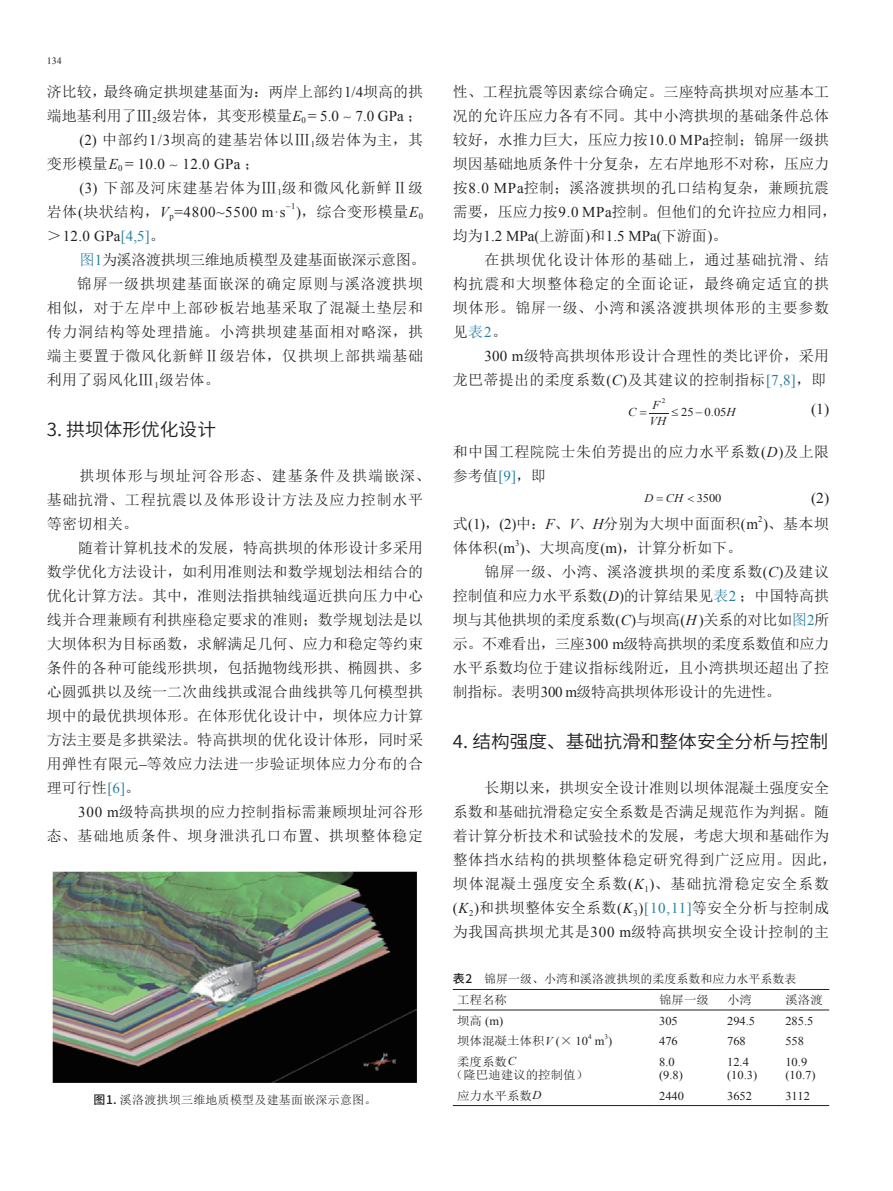
<style>
.page{position:relative;width:893px;height:1191px;background:#fff}
.page>*{position:absolute;margin:0;border:0;box-sizing:border-box;transform-origin:0 0}
.t1{font:18px "Source Han Sans CN";color:#231f20;scale:1.04 1}
.t2{font:15px/24px "Sim Sun";letter-spacing:.02em;color:#231f20;text-align:justify}
.t3{font:15px/24px "Sim Sun";letter-spacing:.05em;color:#231f20}
.t4{font:15px/24px "Sim Sun";color:#231f20;text-align:right}
.t5{font:15px "Times New Roman";letter-spacing:.02em;color:#231f20}
.t6{font:15px "Sim Sun";letter-spacing:-.02em;color:#231f20}
.t7{font:15px "Times New Roman";letter-spacing:.045em;color:#231f20}
.t8{font:15px "Times New Roman";letter-spacing:.02em;color:#231f20;scale:1.04 1}
.t9{font:12px/13.5px "Times New Roman";color:#231f20;scale:1.04 1}
.t10{font:12px/13.5px "Sim Sun";color:#231f20;scale:1.04 1}
.t11{font:12px/20.9px "Sim Sun";color:#231f20}
.t12{font:12px "Sim Sun";letter-spacing:.02em;color:#231f20}
.t13{font:12px "Times New Roman";color:#231f20;scale:1.05 1}
.t14{font:italic 12px "Times New Roman";color:#231f20;scale:1.05 1}
.t15{font:11.85px "Times New Roman";color:#231f20;scale:1.05 1}
.t16{font:9.6px "Times New Roman";color:#231f20;scale:1.04 1}
.t17{font:8.7px "Times New Roman";color:#231f20}
.t18{font:7.05px "Times New Roman";color:#231f20;scale:1.04 1}
.t19{font:6.9px "Times New Roman";color:#231f20;scale:1.05 1}
.s1{font-family:"Times New Roman"}
.s2{font-family:"Times New Roman";font-style:italic}
.s3{font-family:"Adobe Song Std";font-weight:300}
.s4{font-family:"Sim Sun"}
.s5{font-style:italic}
.s6{color:#277ea2}
.s7{font-family:"Times New Roman";color:#277ea2}
.s8{font-family:"Source Han Sans CN";font-weight:500}
</style>
<div class="page">
<img style="left:52px;top:872px;width:365px;height:211px">
<hr style="left:453px;top:989px;width:202px;height:1px;background:#231f20">
<hr style="left:655px;top:989px;width:68px;height:1px;background:#231f20">
<hr style="left:723px;top:989px;width:58px;height:1px;background:#231f20">
<hr style="left:781px;top:989px;width:48px;height:1px;background:#231f20">
<hr style="left:453px;top:1105px;width:202px;height:1px;background:#231f20">
<hr style="left:655px;top:1105px;width:68px;height:1px;background:#231f20">
<hr style="left:723px;top:1105px;width:58px;height:1px;background:#231f20">
<hr style="left:781px;top:1105px;width:48px;height:1px;background:#231f20">
<hr style="left:453px;top:1009px;width:202px;height:1px;background:#231f20">
<hr style="left:655px;top:1009px;width:68px;height:1px;background:#231f20">
<hr style="left:723px;top:1009px;width:58px;height:1px;background:#231f20">
<hr style="left:781px;top:1009px;width:48px;height:1px;background:#231f20">
<svg style="left:649px;top:413px;width:20px;height:1px"></svg>
<p class="t16" style="left:47px;top:54px;width:16px">134</p>
<p class="t4" style="left:47px;top:80px;width:378px">济比较，最终确定拱坝建基面为：两岸上部约<span class="s1">1/4</span>坝高的拱端地基利用了Ⅲ<sub>2</sub>级岩体，其变形模量<span class="s2">E</span><sub>0</sub> <span class="s1">= 5.0</span> <span class="s3">~</span> <span class="s1">7.0 GPa</span> ；<span class="s1">(2)</span> 中部约<span class="s1">1/3</span>坝高的建基岩体以Ⅲ<sub>1</sub>级岩体为主，其</p>
<p class="t5" style="left:47px;top:153px;width:214px"><span class="s4">变形模量</span><span class="s5">E</span><sub>0</sub> = 10.0 <span class="s3">~</span> 12.0 GPa <span class="s4">；</span></p>
<p class="t3" style="left:79px;top:176px;width:345px"><span class="s1">(3)</span> 下部及河床建基岩体为Ⅲ<sub>1</sub>级和微风化新鲜Ⅱ级</p>
<p class="t7" style="left:47px;top:201px;width:240px"><span class="s4">岩体</span>(<span class="s4">块状结构，</span><span class="s5">V</span><sub>p</sub>=4800~5500 m·s</p>
<p class="t17" style="left:286px;top:201px;width:11px">–1</p>
<p class="t2" style="left:296px;top:200px;width:129px"><span class="s1">)</span>，综合变形模量<span class="s2">E</span><sub>0</sub></p>
<p class="t5" style="left:47px;top:225px;width:119px"><span class="s4">＞</span>12.0 GPa<span class="s6">[4,5]</span><span class="s4">。</span></p>
<p class="t6" style="left:79px;top:252px;width:348px"><span class="s6">图</span><span class="s7">1</span>为溪洛渡拱坝三维地质模型及建基面嵌深示意图。</p>
<p class="t3" style="left:77px;top:272px;width:348px">锦屏一级拱坝建基面嵌深的确定原则与溪洛渡拱坝</p>
<p class="t3" style="left:47px;top:296px;width:378px">相似，对于左岸中上部砂板岩地基采取了混凝土垫层和</p>
<p class="t3" style="left:47px;top:320px;width:378px">传力洞结构等处理措施。小湾拱坝建基面相对略深，拱</p>
<p class="t3" style="left:47px;top:344px;width:378px">端主要置于微风化新鲜Ⅱ级岩体，仅拱坝上部拱端基础</p>
<p class="t2" style="left:47px;top:368px;width:175px">利用了弱风化Ⅲ<sub>1</sub>级岩体。</p>
<p class="t1" style="left:47px;top:419px;width:164px">3. 拱坝体形优化设计</p>
<p class="t3" style="left:47px;top:464px;width:385px;text-indent:33px">拱坝体形与坝址河谷形态、建基条件及拱端嵌深、基础抗滑、工程抗震以及体形设计方法及应力控制水平等密切相关。</p>
<p class="t2" style="left:47px;top:536px;width:378px;text-indent:32px">随着计算机技术的发展，特高拱坝的体形设计多采用数学优化方法设计，如利用准则法和数学规划法相结合的优化计算方法。其中，准则法指拱轴线逼近拱向压力中心线并合理兼顾有利拱座稳定要求的准则；数学规划法是以大坝体积为目标函数，求解满足几何、应力和稳定等约束条件的各种可能线形拱坝，包括抛物线形拱、椭圆拱、多心圆弧拱以及统一二次曲线拱或混合曲线拱等几何模型拱坝中的最优拱坝体形。在体形优化设计中，坝体应力计算方法主要是多拱梁法。特高拱坝的优化设计体形，同时采用弹性有限元<span class="s1">–</span>等效应力法进一步验证坝体应力分布的合理可行性<span class="s7">[6]</span>。</p>
<p class="t2" style="left:47px;top:800px;width:378px;text-align:right"><span class="s1">300 m</span>级特高拱坝的应力控制指标需兼顾坝址河谷形<br>态、基础地质条件、坝身泄洪孔口布置、拱坝整体稳定</p>
<p class="t12" style="left:93px;top:1094px;width:285px"><span class="s8">图1.</span> 溪洛渡拱坝三维地质模型及建基面嵌深示意图。</p>
<p class="t2" style="left:453px;top:80px;width:385px;text-align:left">性、工程抗震等因素综合确定。三座特高拱坝对应基本工况的允许压应力各有不同。其中小湾拱坝的基础条件总体较好，水推力巨大，压应力按<span class="s1">10.0 MPa</span>控制；锦屏一级拱坝因基础地质条件十分复杂，左右岸地形不对称，压应力按<span class="s1">8.0 MPa</span>控制；溪洛渡拱坝的孔口结构复杂，兼顾抗震需要，压应力按<span class="s1">9.0 MPa</span>控制。但他们的允许拉应力相同，</p>
<p class="t5" style="left:453px;top:225px;width:276px"><span class="s4">均为</span>1.2 MPa(<span class="s4">上游面</span>)<span class="s4">和</span>1.5 MPa(<span class="s4">下游面</span>)<span class="s4">。</span></p>
<p class="t2" style="left:453px;top:248px;width:378px;text-indent:32px">在拱坝优化设计体形的基础上，通过基础抗滑、结构抗震和大坝整体稳定的全面论证，最终确定适宜的拱坝体形。锦屏一级、小湾和溪洛渡拱坝体形的主要参数见<span class="s6">表</span><span class="s7">2</span>。</p>
<p class="t2" style="left:453px;top:344px;width:378px;text-align:right"><span class="s1">300 m</span>级特高拱坝体形设计合理性的类比评价，采用<br>龙巴蒂提出的柔度系数<span class="s1">(</span><span class="s2">C</span><span class="s1">)</span>及其建议的控制指标<span class="s7">[7,8]</span>，即</p>
<p class="t19" style="left:662px;top:396px;width:5px">2</p>
<p class="t13" style="left:671px;top:404px;width:63px">≤ 25 0.05<span class="s5">H</span></p>
<p class="t14" style="left:652px;top:396px;width:9px">F</p>
<p class="t8" style="left:811px;top:398px;width:19px">(1)</p>
<p class="t2" style="left:453px;top:440px;width:378px">和中国工程院院士朱伯芳提出的应力水平系数<span class="s1">(</span><span class="s2">D</span><span class="s1">)</span>及上限参考值<span class="s7">[9]</span>，即</p>
<p class="t15" style="left:644px;top:490px;width:75px"><span class="s5">D CH</span> 3500</p>
<p class="t8" style="left:811px;top:488px;width:19px">(2)</p>
<p class="t2" style="left:453px;top:512px;width:378px">式<span class="s1">(1)</span>，<span class="s1">(2)</span>中：<span class="s2">F</span>、<span class="s2">V</span>、<span class="s2">H</span>分别为大坝中面面积<span class="s1">(m )</span>、基本坝</p>
<p class="t14" style="left:628px;top:404px;width:9px">C</p>
<p class="t14" style="left:649px;top:413px;width:18px">VH</p>
<p class="t17" style="left:758px;top:513px;width:6px">2</p>
<p class="t17" style="left:515px;top:537px;width:6px">3</p>
<p class="t2" style="left:453px;top:560px;width:378px;text-indent:32px">锦屏一级、小湾、溪洛渡拱坝的柔度系数<span class="s1">(</span><span class="s2">C</span><span class="s1">)</span>及建议控制值和应力水平系数<span class="s1">(</span><span class="s2">D</span><span class="s1">)</span>的计算结果见<span class="s6">表</span><span class="s7">2</span> ；中国特高拱坝与其他拱坝的柔度系数<span class="s1">(</span><span class="s2">C</span><span class="s1">)</span>与坝高<span class="s1">(</span><span class="s2">H</span> <span class="s1">)</span>关系的对比如<span class="s6">图</span><span class="s7">2</span>所示。不难看出，三座<span class="s1">300 m</span>级特高拱坝的柔度系数值和应力水平系数均位于建议指标线附近，且小湾拱坝还超出了控制指标。表明<span class="s1">300 m</span>级特高拱坝体形设计的先进性。</p>
<p class="t1" style="left:453px;top:731px;width:362px">4. 结构强度、基础抗滑和整体安全分析与控制</p>
<p class="t2" style="left:453px;top:776px;width:385px;text-align:left;text-indent:32px">长期以来，拱坝安全设计准则以坝体混凝土强度安全系数和基础抗滑稳定安全系数是否满足规范作为判据。随着计算分析技术和试验技术的发展，考虑大坝和基础作为整体挡水结构的拱坝整体稳定研究得到广泛应用。因此，坝体混凝土强度安全系数<span class="s1">(</span><span class="s2">K</span><sub>1</sub><span class="s1">)</span>、基础抗滑稳定安全系数<span class="s1">(</span><span class="s2">K</span><sub>2</sub><span class="s1">)</span>和拱坝整体安全系数<span class="s1">(</span><span class="s2">K</span><sub>3</sub><span class="s1">)</span><span class="s7">[10,11]</span>等安全分析与控制成为我国高拱坝尤其是<span class="s1">300 m</span>级特高拱坝安全设计控制的主</p>
<p class="t4" style="left:453px;top:536px;width:291px">体体积<span class="s1">(m )</span>、大坝高度<span class="s1">(m)</span>，计算分析如下。</p>
<p class="t11" style="left:457px;top:968px;width:341px;text-indent:-4px"><span class="s8">表2</span> 锦屏一级、小湾和溪洛渡拱坝的柔度系数和应力水平系数表工程名称</p>
<p class="t10" style="left:659px;top:993px;width:49px">锦屏一级</p>
<p class="t10" style="left:727px;top:993px;width:25px">小湾</p>
<p class="t10" style="left:785px;top:993px;width:38px">溪洛渡</p>
<p class="t9" style="left:457px;top:1013px;width:46px"><span class="s4">坝高</span> (m)</p>
<p class="t9" style="left:659px;top:1013px;width:20px">305</p>
<p class="t9" style="left:727px;top:1013px;width:29px">294.5</p>
<p class="t9" style="left:785px;top:1013px;width:28px">285.5</p>
<p class="t10" style="left:457px;top:1034px;width:127px">坝体混凝土体积<span class="s2">V</span> <span class="s1">(</span>× <span class="s1">10</span></p>
<p class="t18" style="left:588px;top:1032px;width:5px">4</p>
<p class="t9" style="left:595px;top:1034px;width:18px">m )</p>
<p class="t18" style="left:605px;top:1032px;width:5px">3</p>
<p class="t9" style="left:659px;top:1034px;width:20px">476</p>
<p class="t9" style="left:727px;top:1034px;width:20px">768</p>
<p class="t9" style="left:785px;top:1034px;width:20px">558</p>
<p class="t10" style="left:451px;top:1054px;width:133px;text-indent:6px">柔度系数<span class="s2">C<br></span>（隆巴迪建议的控制值）</p>
<p class="t9" style="left:659px;top:1054px;width:24px">8.0 (9.8)</p>
<p class="t9" style="left:727px;top:1054px;width:30px">12.4 (10.3)</p>
<p class="t9" style="left:785px;top:1054px;width:30px">10.9 (10.7)</p>
<p class="t10" style="left:457px;top:1088px;width:83px">应力水平系数<span class="s2">D</span></p>
<p class="t9" style="left:659px;top:1088px;width:26px">2440</p>
<p class="t9" style="left:727px;top:1088px;width:25px">3652</p>
<p class="t9" style="left:785px;top:1088px;width:25px">3112</p>
</div>
